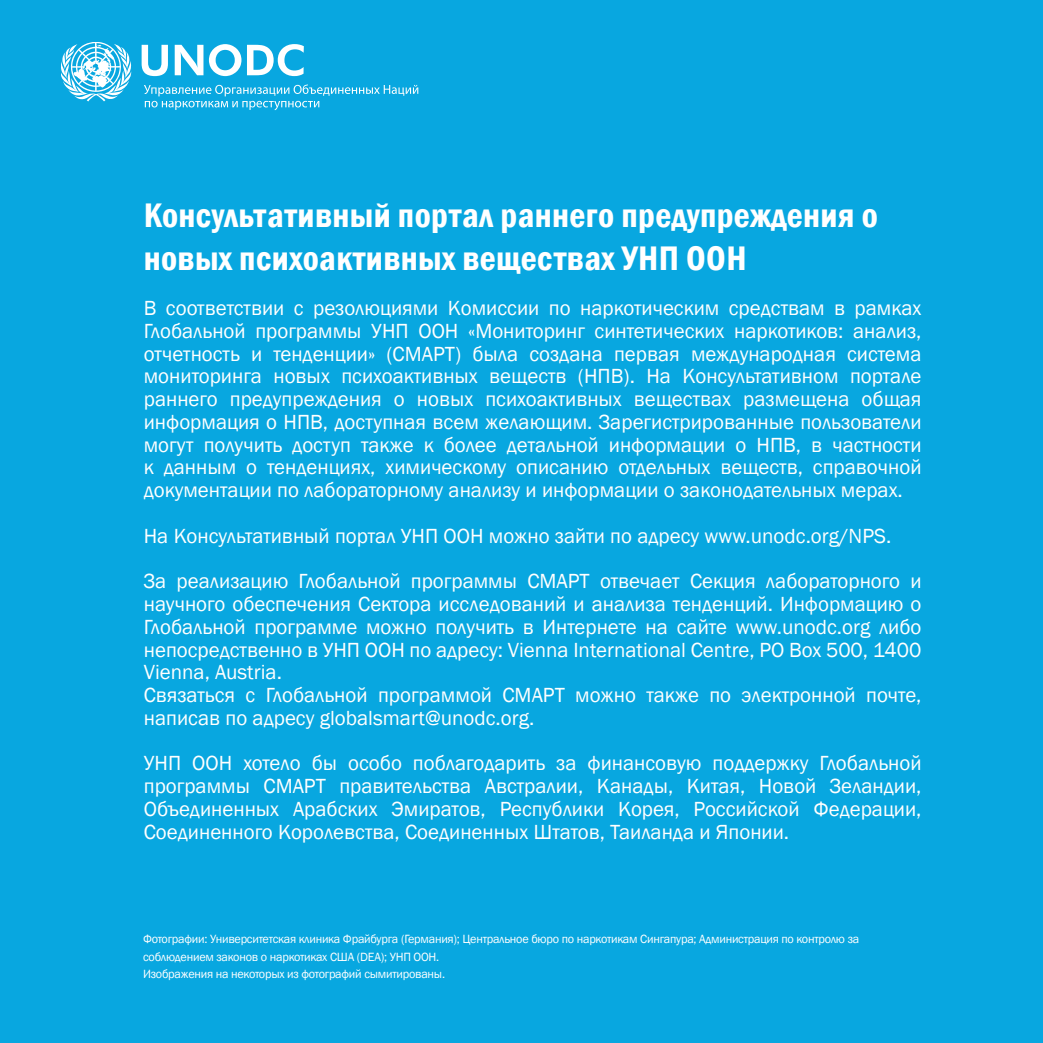
<style>
.page{position:relative;width:1043px;height:1043px;background:#fff}
.page>*{position:absolute;margin:0;border:0;box-sizing:border-box;transform-origin:0 0}
.t1{font:600 condensed 35px/42px "Franklin Gothic";letter-spacing:.01em;color:#fff}
.WDD13_fs_copy{font:21px/22.8px "Franklin Gothic";color:#fff;text-align:justify}
.t2{font:12.25px/17.5px "Franklin Gothic";letter-spacing:-.02em;color:#fff}
</style>
<div class="page">
<div style="left:0;top:0;width:1042px;height:1042px;background:#08a7e0"></div>
<svg style="left:141px;top:45px;width:27px;height:31px"></svg>
<svg style="left:175px;top:45px;width:28px;height:30px"></svg>
<svg style="left:209px;top:44px;width:32px;height:32px"></svg>
<svg style="left:247px;top:44px;width:57px;height:32px"></svg>
<svg style="left:62px;top:43px;width:70px;height:58px"></svg>
<svg style="left:144px;top:84px;width:274px;height:26px"></svg>
<p class="t1" style="left:144px;top:194px;width:735px">Консультативный портал раннего предупреждения о новых психоактивных веществах УНП ООН</p>
<p class="WDD13_fs_copy" style="left:144px;top:297px;width:779px">В соответствии с резолюциями Комиссии по наркотическим средствам в рамках Глобальной программы УНП ООН «Мониторинг синтетических наркотиков: анализ, отчетность и тенденции» (СМАРТ) была создана первая международная система мониторинга новых психоактивных веществ (НПВ). На Консультативном портале раннего предупреждения о новых психоактивных веществах размещена общая информация о НПВ, доступная всем желающим. Зарегистрированные пользователи могут получить доступ также к более детальной информации о НПВ, в частности к данным о тенденциях, химическому описанию отдельных веществ, справочной документации по лабораторному анализу и информации о законодательных мерах.</p>
<p class="WDD13_fs_copy" style="left:144px;top:524px;width:748px">На Консультативный портал УНП ООН можно зайти по адресу www.unodc.org/NPS.</p>
<p class="WDD13_fs_copy" style="left:144px;top:570px;width:779px">За реализацию Глобальной программы СМАРТ отвечает Секция лабораторного и научного обеспечения Сектора исследований и анализа тенденций. Информацию о Глобальной программе можно получить в Интернете на сайте www.unodc.org либо непосредственно в УНП ООН по адресу: Vienna International Centre, PO Box 500, 1400<br>Vienna, Austria.</p>
<p class="WDD13_fs_copy" style="left:144px;top:684px;width:779px">Связаться с Глобальной программой СМАРТ можно также по электронной почте, написав по адресу globalsmart@unodc.org.</p>
<p class="WDD13_fs_copy" style="left:144px;top:752px;width:779px">УНП ООН хотело бы особо поблагодарить за финансовую поддержку Глобальной программы СМАРТ правительства Австралии, Канады, Китая, Новой Зеландии, Объединенных Арабских Эмиратов, Республики Корея, Российской Федерации, Соединенного Королевства, Соединенных Штатов, Таиланда и Японии.</p>
<p class="t2" style="left:143px;top:930px;width:717px">Фотографии: Университетская клиника Фрайбурга (Германия); Центральное бюро по наркотикам Сингапура; Администрация по контролю за соблюдением законов о наркотиках США (DEA); УНП ООН.</p>
<p class="t2" style="left:143px;top:965px;width:303px">Изображения на некоторых из фотографий сымитированы.</p>
</div>
